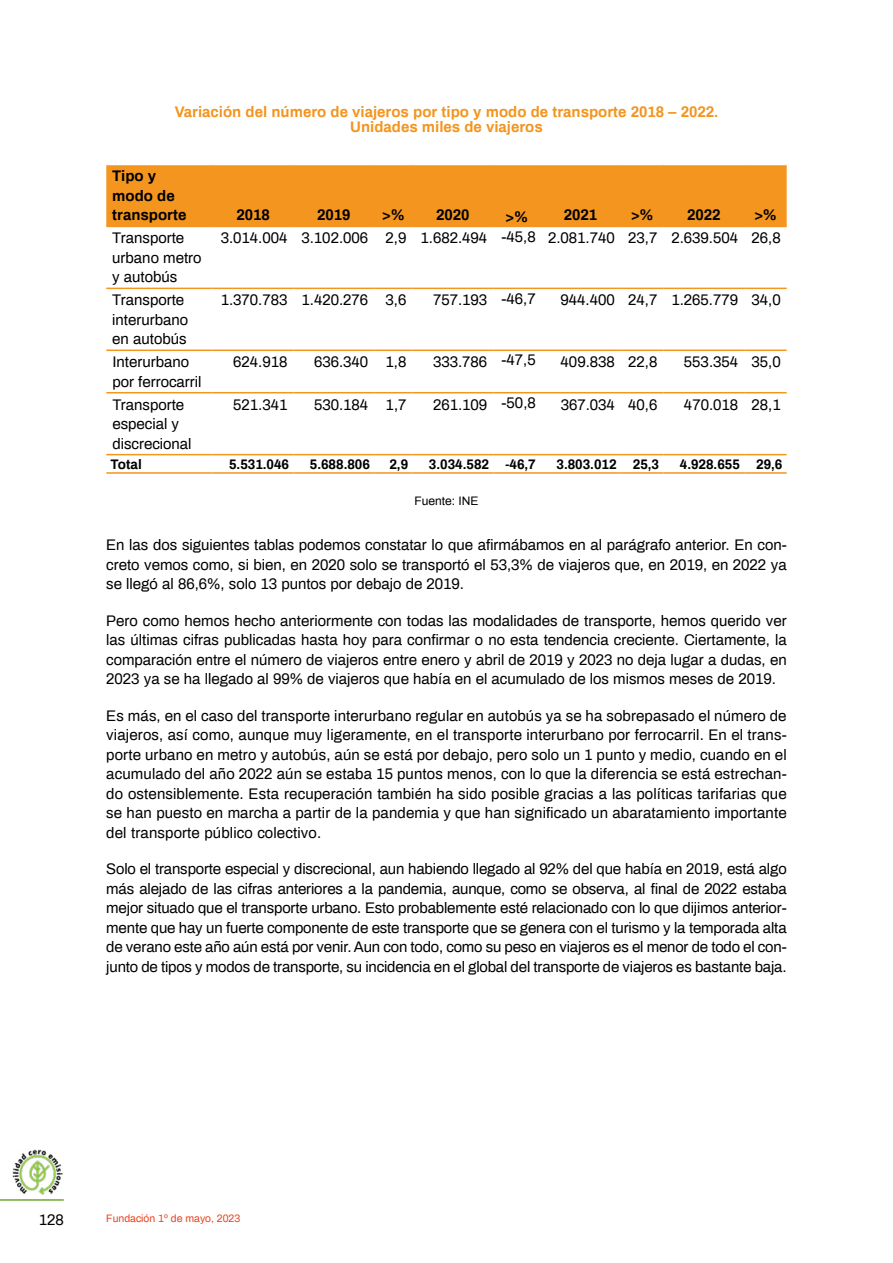
<style>
.page{position:relative;width:893px;height:1263px;background:#fff}
.page>*{position:absolute;margin:0;border:0;box-sizing:border-box;transform-origin:0 0}
.t1{font:15px/19.5px "Archivo";color:#000}
.t2{font:700 15px/15px "Archivo";color:#f3951e;text-align:center}
.t3{font:700 15px/19.5px "Archivo";color:#000}
.t4{font:700 13.5px "Archivo";color:#000}
.t5{font:12px "Archivo";color:#000}
.t6{font:10.5px "Archivo";color:#e84420}
</style>
<div class="page">
<hr style="left:0;top:1199px;width:64px;height:2px;background:#6fa72e">
<img style="left:12px;top:1150px;width:51px;height:44px">
<div style="left:106px;top:165px;width:681px;height:61px;background:#f3951e"></div>
<hr style="left:106px;top:288px;width:107px;height:1px;background:#f3951e">
<hr style="left:213px;top:288px;width:80px;height:1px;background:#f3951e">
<hr style="left:293px;top:288px;width:81px;height:1px;background:#f3951e">
<hr style="left:374px;top:288px;width:38px;height:1px;background:#f3951e">
<hr style="left:412px;top:288px;width:81px;height:1px;background:#f3951e">
<hr style="left:493px;top:288px;width:47px;height:1px;background:#f3951e">
<hr style="left:540px;top:288px;width:81px;height:1px;background:#f3951e">
<hr style="left:621px;top:288px;width:42px;height:1px;background:#f3951e">
<hr style="left:663px;top:288px;width:81px;height:1px;background:#f3951e">
<hr style="left:744px;top:288px;width:43px;height:1px;background:#f3951e">
<hr style="left:106px;top:349px;width:107px;height:2px;background:#f3951e">
<hr style="left:213px;top:349px;width:80px;height:2px;background:#f3951e">
<hr style="left:293px;top:349px;width:81px;height:2px;background:#f3951e">
<hr style="left:374px;top:349px;width:38px;height:2px;background:#f3951e">
<hr style="left:412px;top:349px;width:81px;height:2px;background:#f3951e">
<hr style="left:493px;top:349px;width:47px;height:2px;background:#f3951e">
<hr style="left:540px;top:349px;width:81px;height:2px;background:#f3951e">
<hr style="left:621px;top:349px;width:42px;height:2px;background:#f3951e">
<hr style="left:663px;top:349px;width:81px;height:2px;background:#f3951e">
<hr style="left:744px;top:349px;width:43px;height:2px;background:#f3951e">
<hr style="left:106px;top:392px;width:107px;height:1px;background:#f3951e">
<hr style="left:213px;top:392px;width:80px;height:1px;background:#f3951e">
<hr style="left:293px;top:392px;width:81px;height:1px;background:#f3951e">
<hr style="left:374px;top:392px;width:38px;height:1px;background:#f3951e">
<hr style="left:412px;top:392px;width:81px;height:1px;background:#f3951e">
<hr style="left:493px;top:392px;width:47px;height:1px;background:#f3951e">
<hr style="left:540px;top:392px;width:81px;height:1px;background:#f3951e">
<hr style="left:621px;top:392px;width:42px;height:1px;background:#f3951e">
<hr style="left:663px;top:392px;width:81px;height:1px;background:#f3951e">
<hr style="left:744px;top:392px;width:43px;height:1px;background:#f3951e">
<hr style="left:106px;top:454px;width:107px;height:1px;background:#f3951e">
<hr style="left:213px;top:454px;width:80px;height:1px;background:#f3951e">
<hr style="left:293px;top:454px;width:81px;height:1px;background:#f3951e">
<hr style="left:374px;top:454px;width:38px;height:1px;background:#f3951e">
<hr style="left:412px;top:454px;width:81px;height:1px;background:#f3951e">
<hr style="left:493px;top:454px;width:47px;height:1px;background:#f3951e">
<hr style="left:540px;top:454px;width:81px;height:1px;background:#f3951e">
<hr style="left:621px;top:454px;width:42px;height:1px;background:#f3951e">
<hr style="left:663px;top:454px;width:81px;height:1px;background:#f3951e">
<hr style="left:744px;top:454px;width:43px;height:1px;background:#f3951e">
<hr style="left:106px;top:226px;width:107px;height:1px;background:#f3951e">
<hr style="left:213px;top:226px;width:80px;height:1px;background:#f3951e">
<hr style="left:293px;top:226px;width:81px;height:1px;background:#f3951e">
<hr style="left:374px;top:226px;width:38px;height:1px;background:#f3951e">
<hr style="left:412px;top:226px;width:81px;height:1px;background:#f3951e">
<hr style="left:493px;top:226px;width:47px;height:1px;background:#f3951e">
<hr style="left:540px;top:226px;width:81px;height:1px;background:#f3951e">
<hr style="left:621px;top:226px;width:42px;height:1px;background:#f3951e">
<hr style="left:663px;top:226px;width:81px;height:1px;background:#f3951e">
<hr style="left:744px;top:226px;width:43px;height:1px;background:#f3951e">
<hr style="left:106px;top:472px;width:107px;height:2px;background:#f3951e">
<hr style="left:213px;top:472px;width:80px;height:2px;background:#f3951e">
<hr style="left:293px;top:472px;width:81px;height:2px;background:#f3951e">
<hr style="left:374px;top:472px;width:38px;height:2px;background:#f3951e">
<hr style="left:412px;top:472px;width:81px;height:2px;background:#f3951e">
<hr style="left:493px;top:472px;width:47px;height:2px;background:#f3951e">
<hr style="left:540px;top:472px;width:81px;height:2px;background:#f3951e">
<hr style="left:621px;top:472px;width:42px;height:2px;background:#f3951e">
<hr style="left:663px;top:472px;width:81px;height:2px;background:#f3951e">
<hr style="left:744px;top:472px;width:43px;height:2px;background:#f3951e">
<p class="t2" style="left:175px;top:104px;width:545px">Variación del número de viajeros por tipo y modo de transporte 2018 – 2022.<br>Unidades miles de viajeros</p>
<p class="t3" style="left:112px;top:166px;width:76px">Tipo y modo de transporte</p>
<p class="t3" style="left:236px;top:205px;width:35px">2018</p>
<p class="t3" style="left:317px;top:205px;width:35px">2019</p>
<p class="t3" style="left:382px;top:205px;width:24px">&gt;%</p>
<p class="t3" style="left:436px;top:205px;width:35px">2020</p>
<p class="t3" style="left:506px;top:207px;width:24px">&gt;%</p>
<p class="t3" style="left:564px;top:205px;width:35px">2021</p>
<p class="t3" style="left:631px;top:205px;width:24px">&gt;%</p>
<p class="t3" style="left:687px;top:205px;width:35px">2022</p>
<p class="t3" style="left:754px;top:205px;width:24px">&gt;%</p>
<p class="t1" style="left:112px;top:228px;width:91px">Transporte urbano metro y autobús</p>
<p class="t1" style="left:221px;top:228px;width:561px">3.014.004 3.102.006 2,9 1.682.494 -45,8 2.081.740 23,7 2.639.504 26,8</p>
<p class="t1" style="left:112px;top:290px;width:77px">Transporte interurbano en autobús</p>
<p class="t1" style="left:221px;top:290px;width:187px">1.370.783 1.420.276 3,6</p>
<p class="t1" style="left:433px;top:290px;width:104px">757.193 -46,7</p>
<p class="t1" style="left:561px;top:290px;width:222px">944.400 24,7 1.265.779 34,0</p>
<p class="t1" style="left:112px;top:352px;width:91px">Interurbano por ferrocarril</p>
<p class="t1" style="left:233px;top:352px;width:56px">624.918</p>
<p class="t1" style="left:314px;top:352px;width:94px">636.340 1,8</p>
<p class="t1" style="left:433px;top:352px;width:104px">333.786 -47,5</p>
<p class="t1" style="left:561px;top:352px;width:98px">409.838 22,8</p>
<p class="t1" style="left:684px;top:352px;width:98px">553.354 35,0</p>
<p class="t1" style="left:112px;top:394px;width:81px">Transporte especial y discrecional</p>
<p class="t1" style="left:233px;top:394px;width:56px">521.341</p>
<p class="t1" style="left:314px;top:394px;width:94px">530.184 1,7</p>
<p class="t1" style="left:433px;top:394px;width:104px">261.109 -50,8</p>
<p class="t1" style="left:561px;top:394px;width:98px">367.034 40,6</p>
<p class="t1" style="left:684px;top:394px;width:98px">470.018 28,1</p>
<p class="t4" style="left:111px;top:455px;width:33px">Total</p>
<p class="t4" style="left:229px;top:455px;width:62px">5.531.046</p>
<p class="t4" style="left:310px;top:455px;width:62px">5.688.806</p>
<p class="t4" style="left:389px;top:455px;width:20px">2,9</p>
<p class="t4" style="left:429px;top:455px;width:108px">3.034.582 -46,7</p>
<p class="t4" style="left:556px;top:455px;width:104px">3.803.012 25,3</p>
<p class="t4" style="left:680px;top:455px;width:104px">4.928.655 29,6</p>
<p class="t5" style="left:414px;top:493px;width:66px">Fuente: INE</p>
<p class="t1" style="left:106px;top:535px;width:682px;text-align:justify">En las dos siguientes tablas podemos constatar lo que afirmábamos en al parágrafo anterior. En con&shy;creto vemos como, si bien, en 2020 solo se transportó el 53,3% de viajeros que, en 2019, en 2022 ya se llegó al 86,6%, solo 13 puntos por debajo de 2019.</p>
<p class="t1" style="left:106px;top:610px;width:682px;text-align:justify">Pero como hemos hecho anteriormente con todas las modalidades de transporte, hemos querido ver las últimas cifras publicadas hasta hoy para confirmar o no esta tendencia creciente. Ciertamente, la comparación entre el número de viajeros entre enero y abril de 2019 y 2023 no deja lugar a dudas, en 2023 ya se ha llegado al 99% de viajeros que había en el acumulado de los mismos meses de 2019.</p>
<p class="t1" style="left:106px;top:705px;width:682px;text-align:justify">Es más, en el caso del transporte interurbano regular en autobús ya se ha sobrepasado el número de viajeros, así como, aunque muy ligeramente, en el transporte interurbano por ferrocarril. En el trans&shy;porte urbano en metro y autobús, aún se está por debajo, pero solo un 1 punto y medio, cuando en el acumulado del año 2022 aún se estaba 15 puntos menos, con lo que la diferencia se está estrechan&shy;do ostensiblemente. Esta recuperación también ha sido posible gracias a las políticas tarifarias que se han puesto en marcha a partir de la pandemia y que han significado un abaratamiento importante del transporte público colectivo.</p>
<p class="t1" style="left:106px;top:859px;width:682px;text-align:justify">Solo el transporte especial y discrecional, aun habiendo llegado al 92% del que había en 2019, está algo más alejado de las cifras anteriores a la pandemia, aunque, como se observa, al final de 2022 estaba mejor situado que el transporte urbano. Esto probablemente esté relacionado con lo que dijimos anterior&shy;mente que hay un fuerte componente de este transporte que se genera con el turismo y la temporada alta de verano este año aún está por venir. Aun con todo, como su peso en viajeros es el menor de todo el con&shy;junto de tipos y modos de transporte, su incidencia en el global del transporte de viajeros es bastante baja.</p>
<p class="t1" style="left:39px;top:1209px;width:27px">128</p>
<p class="t6" style="left:106px;top:1211px;width:135px">Fundación 1º de mayo, 2023</p>
</div>
